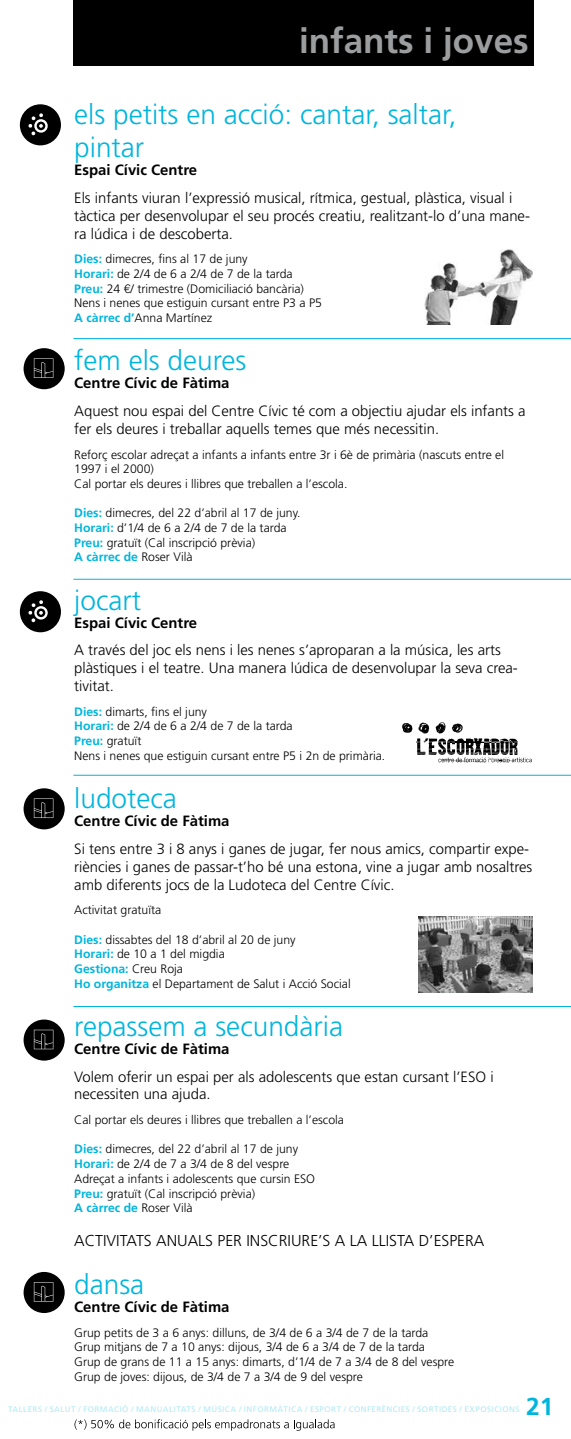
<style>
.page{position:relative;width:571px;height:1439px;background:#fff}
.page>*{position:absolute;margin:0;border:0;box-sizing:border-box;transform-origin:0 0}
.t1{font:700 35px "Frutiger";color:#9c9d9f}
.t2{font:300 28px/33.6px "Frutiger";color:#00b5dd}
.t3{font:700 24.5px "Frutiger";color:#00b5dd}
.t4{font:300 15.75px "Frutiger";color:#000}
.t5{font:300 14.88px/17.8px "Frutiger";color:#000}
.t6{font:700 14.88px "Frutiger";color:#000}
.t7{font:300 12.25px/14.7px "Frutiger";color:#000}
.t8{font:8.05px "Frutiger";letter-spacing:.055em;color:#b3e9f5}
.s1{font-weight:700;color:#00b5dd}
.s2{font-family:"Helvetica LT Std"}
</style>
<div class="page">
<svg style="left:74px;top:1419px;width:260px;height:11px"></svg>
<div style="left:74px;top:0;width:460px;height:66px;background:#000"></div>
<img style="left:424px;top:249px;width:108px;height:76px">
<img style="left:418px;top:916px;width:114px;height:76px">
<div style="left:20px;top:104px;width:41px;height:41px;background:#000;border-radius:50%"></div>
<svg style="left:34px;top:119px;width:14px;height:14px"></svg>
<div style="left:37px;top:122px;width:8px;height:8px;background:#000;border-radius:50%"></div>
<svg style="left:28px;top:113px;width:15px;height:22px"></svg>
<div style="left:20px;top:591px;width:41px;height:41px;background:#000;border-radius:50%"></div>
<svg style="left:34px;top:606px;width:14px;height:13px"></svg>
<div style="left:37px;top:608px;width:8px;height:9px;background:#000;border-radius:50%"></div>
<svg style="left:28px;top:600px;width:15px;height:22px"></svg>
<div style="left:24px;top:788px;width:41px;height:41px;background:#000;border-radius:50%"></div>
<svg style="left:34px;top:798px;width:19px;height:20px"></svg>
<div style="left:24px;top:348px;width:41px;height:41px;background:#000;border-radius:50%"></div>
<svg style="left:34px;top:358px;width:19px;height:20px"></svg>
<div style="left:24px;top:1019px;width:41px;height:41px;background:#000;border-radius:50%"></div>
<svg style="left:34px;top:1029px;width:19px;height:20px"></svg>
<div style="left:24px;top:1272px;width:41px;height:41px;background:#000;border-radius:50%"></div>
<svg style="left:34px;top:1282px;width:19px;height:19px"></svg>
<hr style="left:73px;top:338px;width:497px;height:1px;background:#00b5dd">
<hr style="left:73px;top:579px;width:497px;height:1px;background:#00b5dd">
<hr style="left:73px;top:775px;width:497px;height:1px;background:#00b5dd">
<hr style="left:73px;top:1006px;width:497px;height:1px;background:#00b5dd">
<svg style="left:402px;top:722px;width:129px;height:40px"></svg>
<h1 class="t1" style="left:299px;top:20px;width:231px">infants i joves</h1>
<h2 class="t2" style="left:74px;top:97px;width:384px">els petits en acció: cantar, saltar, pintar</h2>
<p class="t6" style="left:74px;top:161px;width:124px">Espai Cívic Centre</p>
<p class="t5" style="left:74px;top:189px;width:457px">Els infants viuran l’expressió musical, rítmica, gestual, plàstica, visual i tàctica per desenvolupar el seu procés creatiu, realitzant-lo d’una mane&shy;ra lúdica i de descoberta.</p>
<p class="t7" style="left:74px;top:252px;width:249px"><span class="s1">Dies:</span> dimecres, fins al 17 de juny<br><span class="s1">Horari:</span> de 2/4 de 6 a 2/4 de 7 de la tarda <span class="s1">Preu:</span> 24 <span class="s2">€</span>/ trimestre (Domiciliació bancària)<br>Nens i nenes que estiguin cursant entre P3 a P5<br><span class="s1">A càrrec d’</span>Anna Martínez</p>
<h2 class="t2" style="left:74px;top:344px;width:174px">fem els deures</h2>
<p class="t6" style="left:74px;top:374px;width:157px">Centre Cívic de Fàtima</p>
<p class="t5" style="left:74px;top:402px;width:453px">Aquest nou espai del Centre Cívic té com a objectiu ajudar els infants a fer els deures i treballar aquells temes que més necessitin.</p>
<p class="t7" style="left:74px;top:447px;width:431px">Reforç escolar adreçat a infants a infants entre 3r i 6è de primària (nascuts entre el<br>1997 i el 2000)<br>Cal portar els deures i llibres que treballen a l’escola.</p>
<p class="t7" style="left:74px;top:506px;width:228px"><span class="s1">Dies:</span> dimecres, del 22 d’abril al 17 de juny.<br><span class="s1">Horari:</span> d’1/4 de 6 a 2/4 de 7 de la tarda <span class="s1">Preu:</span> gratuït (Cal inscripció prèvia)<br><span class="s1">A càrrec de</span> Roser Vilà</p>
<h2 class="t2" style="left:74px;top:583px;width:68px">jocart</h2>
<p class="t6" style="left:74px;top:614px;width:124px">Espai Cívic Centre</p>
<p class="t5" style="left:74px;top:641px;width:445px">A través del joc els nens i les nenes s’aproparan a la música, les arts plàstiques i el teatre. Una manera lúdica de desenvolupar la seva crea&shy;tivitat.</p>
<p class="t7" style="left:74px;top:704px;width:312px"><span class="s1">Dies:</span> dimarts, fins el juny<br><span class="s1">Horari:</span> de 2/4 de 6 a 2/4 de 7 de la tarda<br><span class="s1">Preu:</span> gratuït<br>Nens i nenes que estiguin cursant entre P5 i 2n de primària.</p>
<h2 class="t2" style="left:74px;top:781px;width:104px">ludoteca</h2>
<p class="t6" style="left:74px;top:812px;width:157px">Centre Cívic de Fàtima</p>
<p class="t5" style="left:74px;top:839px;width:459px">Si tens entre 3 i 8 anys i ganes de jugar, fer nous amics, compartir expe&shy;riències i ganes de passar-t’ho bé una estona, vine a jugar amb nosaltres amb diferents jocs de la Ludoteca del Centre Cívic.</p>
<p class="t7" style="left:74px;top:902px;width:89px">Activitat gratuïta</p>
<p class="t7" style="left:74px;top:932px;width:278px"><span class="s1">Dies:</span> dissabtes del 18 d’abril al 20 de juny<br><span class="s1">Horari:</span> de 10 a 1 del migdia<br><span class="s1">Gestiona:</span> Creu Roja<br><span class="s1">Ho organitza</span> el Departament de Salut i Acció Social</p>
<h2 class="t2" style="left:74px;top:1009px;width:270px">repassem a secundària</h2>
<p class="t6" style="left:74px;top:1040px;width:157px">Centre Cívic de Fàtima</p>
<p class="t5" style="left:74px;top:1067px;width:421px">Volem oferir un espai per als adolescents que estan cursant l’ESO i necessiten una ajuda.</p>
<p class="t7" style="left:74px;top:1112px;width:271px">Cal portar els deures i llibres que treballen a l’escola</p>
<p class="t7" style="left:74px;top:1142px;width:242px"><span class="s1">Dies:</span> dimecres, del 22 d’abril al 17 de juny <span class="s1">Horari:</span> de 2/4 de 7 a 3/4 de 8 del vespre Adreçat a infants i adolescents que cursin ESO <span class="s1">Preu:</span> gratuït (Cal inscripció prèvia)<br><span class="s1">A càrrec de</span> Roser Vilà</p>
<p class="t4" style="left:74px;top:1231px;width:411px">ACTIVITATS ANUALS PER INSCRIURE’S A LA LLISTA D’ESPERA</p>
<h2 class="t2" style="left:74px;top:1267px;width:72px">dansa</h2>
<p class="t6" style="left:74px;top:1298px;width:157px">Centre Cívic de Fàtima</p>
<p class="t7" style="left:74px;top:1325px;width:381px">Grup petits de 3 a 6 anys: dilluns, de 3/4 de 6 a 3/4 de 7 de la tarda Grup mitjans de 7 a 10 anys: dijous, 3/4 de 6 a 3/4 de 7 de la tarda Grup de grans de 11 a 15 anys: dimarts, d’1/4 de 7 a 3/4 de 8 del vespre Grup de joves: dijous, de 3/4 de 7 a 3/4 de 9 del vespre</p>
<p class="t8" style="left:8px;top:1404px;width:512px">TALLERS / SALUT / FORMACIÓ / MANUALITATS / MÚSICA / INFORMÀTICA / ESPORT / CONFERÈNCIES / SORTIDES / EXPOSICIONS</p>
<h3 class="t3" style="left:526px;top:1391px;width:29px">21</h3>
</div>
